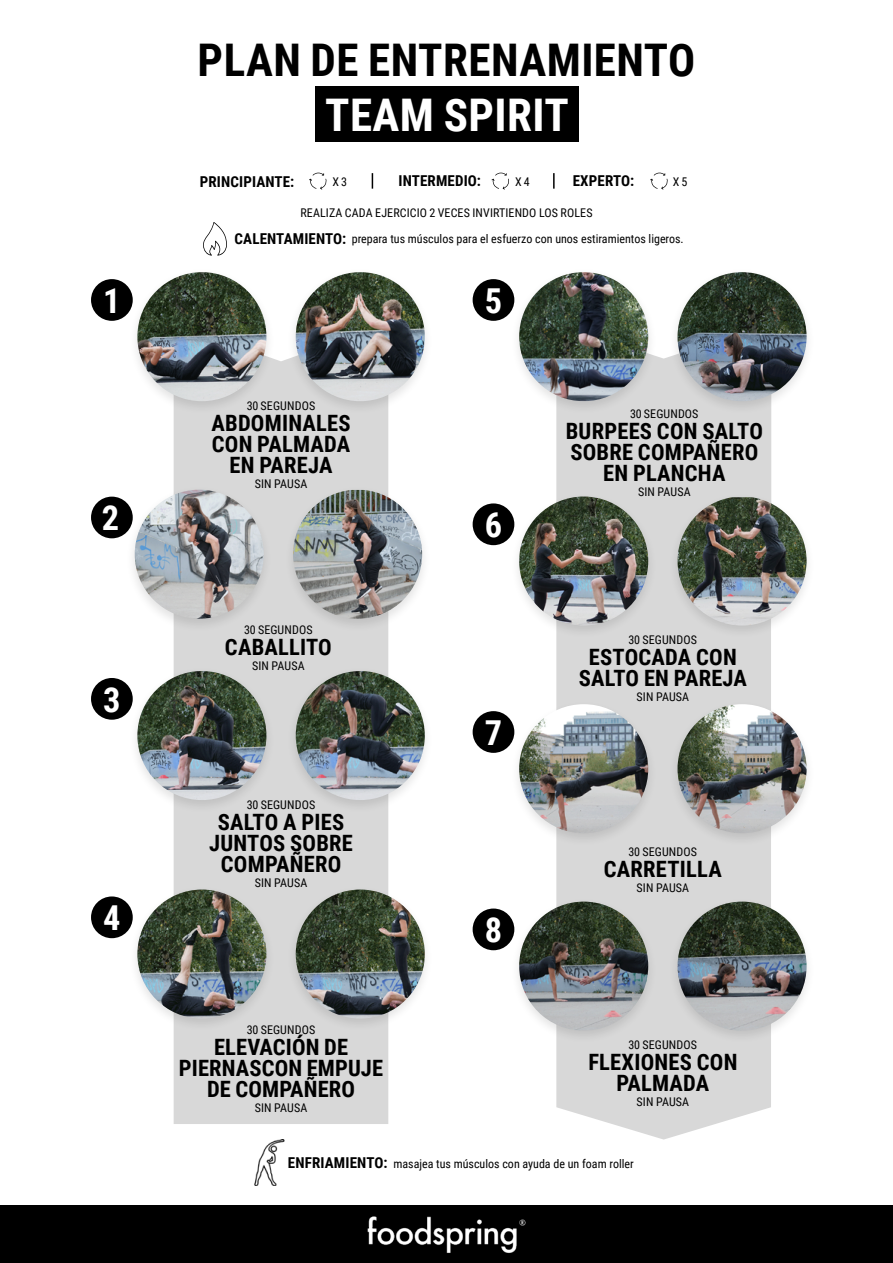
<style>
.page{position:relative;width:893px;height:1263px;background:#fff}
.page>*{position:absolute;margin:0;border:0;box-sizing:border-box;transform-origin:0 0}
.t1{font:700 45px "Roboto Condensed";letter-spacing:.01em;color:#000}
.t2{font:700 45px "Roboto Condensed";letter-spacing:.01em;color:#fff}
.t3{font:700 34.35px "Roboto Condensed";color:#fff}
.t4{font:700 22.5px/21px "Roboto Condensed";letter-spacing:.01em;color:#000;text-align:center}
.t5{font:700 15px "Roboto Condensed";letter-spacing:.01em;color:#000}
.t6{font:12px "Roboto Condensed";letter-spacing:.01em;color:#000}
.s1{font-weight:700;font-size:15px}
</style>
<div class="page">
<div style="left:0;top:1205px;width:893px;height:58px;background:#000"></div>
<img style="left:367px;top:1216px;width:159px;height:37px">
<div style="left:315px;top:87px;width:263px;height:55px;background:#000"></div>
<div style="left:174px;top:359px;width:214px;height:765px;background:#d8d8d8"></div>
<div style="left:556px;top:356px;width:215px;height:783px;background:#d8d8d8"></div>
<svg style="left:309px;top:173px;width:18px;height:17px"></svg>
<svg style="left:491px;top:173px;width:18px;height:17px"></svg>
<svg style="left:650px;top:173px;width:18px;height:17px"></svg>
<svg style="left:372px;top:173px;width:1px;height:16px"></svg>
<svg style="left:553px;top:173px;width:2px;height:16px"></svg>
<div style="left:129px;top:268px;width:147px;height:147px;background:#000;opacity:.11"></div>
<img style="left:137px;top:272px;width:129px;height:129px;border-radius:65px">
<div style="left:287px;top:268px;width:147px;height:147px;background:#000;opacity:.11"></div>
<img style="left:296px;top:272px;width:129px;height:129px;border-radius:65px">
<div style="left:129px;top:667px;width:147px;height:147px;background:#000;opacity:.11"></div>
<img style="left:137px;top:671px;width:129px;height:129px;border-radius:65px">
<div style="left:287px;top:667px;width:147px;height:147px;background:#000;opacity:.11"></div>
<img style="left:296px;top:671px;width:129px;height:129px;border-radius:65px">
<div style="left:510px;top:268px;width:147px;height:147px;background:#000;opacity:.11"></div>
<img style="left:519px;top:272px;width:129px;height:129px;border-radius:65px">
<div style="left:669px;top:268px;width:147px;height:147px;background:#000;opacity:.11"></div>
<img style="left:677px;top:272px;width:130px;height:129px;border-radius:65px">
<div style="left:126px;top:485px;width:147px;height:147px;background:#000;opacity:.11"></div>
<img style="left:135px;top:490px;width:129px;height:129px;border-radius:65px">
<div style="left:284px;top:485px;width:147px;height:147px;background:#000;opacity:.11"></div>
<img style="left:293px;top:490px;width:129px;height:129px">
<div style="left:129px;top:885px;width:147px;height:147px;background:#000;opacity:.11"></div>
<img style="left:137px;top:889px;width:129px;height:129px;border-radius:65px">
<div style="left:287px;top:885px;width:147px;height:147px;background:#000;opacity:.11"></div>
<img style="left:296px;top:889px;width:129px;height:129px;border-radius:65px">
<div style="left:510px;top:492px;width:147px;height:147px;background:#000;opacity:.11"></div>
<img style="left:519px;top:496px;width:129px;height:129px;border-radius:65px">
<div style="left:669px;top:492px;width:147px;height:147px;background:#000;opacity:.11"></div>
<img style="left:677px;top:497px;width:130px;height:128px">
<img style="left:254px;top:1139px;width:31px;height:47px">
<svg style="left:203px;top:222px;width:24px;height:34px"></svg>
<div style="left:91px;top:279px;width:42px;height:42px;background:#000;border-radius:50%"></div>
<div style="left:473px;top:279px;width:41px;height:42px;background:#000;border-radius:50%"></div>
<div style="left:91px;top:497px;width:42px;height:41px;background:#000;border-radius:50%"></div>
<div style="left:473px;top:503px;width:41px;height:42px;background:#000;border-radius:50%"></div>
<div style="left:91px;top:678px;width:42px;height:42px;background:#000;border-radius:50%"></div>
<div style="left:510px;top:700px;width:147px;height:147px;background:#000;opacity:.11"></div>
<img style="left:519px;top:704px;width:129px;height:129px;border-radius:65px">
<div style="left:669px;top:700px;width:147px;height:147px;background:#000;opacity:.11"></div>
<img style="left:677px;top:704px;width:130px;height:129px;border-radius:65px">
<div style="left:473px;top:711px;width:41px;height:42px;background:#000;border-radius:50%"></div>
<div style="left:91px;top:896px;width:42px;height:42px;background:#000;border-radius:50%"></div>
<div style="left:510px;top:897px;width:147px;height:147px;background:#000;opacity:.11"></div>
<img style="left:519px;top:901px;width:129px;height:130px;border-radius:65px">
<div style="left:669px;top:897px;width:147px;height:147px;background:#000;opacity:.11"></div>
<img style="left:677px;top:901px;width:130px;height:130px;border-radius:65px">
<div style="left:473px;top:908px;width:41px;height:42px;background:#000;border-radius:50%"></div>
<h1 class="t1" style="left:198px;top:29px;width:499px">PLAN DE ENTRENAMIENTO</h1>
<h1 class="t2" style="left:325px;top:84px;width:245px">TEAM SPIRIT</h1>
<p class="t5" style="left:200px;top:171px;width:96px">PRINCIPIANTE:</p>
<p class="t6" style="left:332px;top:173px;width:16px">X 3</p>
<p class="t5" style="left:398px;top:170px;width:84px">INTERMEDIO:</p>
<p class="t6" style="left:515px;top:173px;width:16px">X 4</p>
<p class="t5" style="left:573px;top:170px;width:63px">EXPERTO:</p>
<p class="t6" style="left:673px;top:173px;width:16px">X 5</p>
<p class="t6" style="left:300px;top:204px;width:294px">REALIZA CADA EJERCICIO 2 VECES INVIRTIENDO LOS ROLES</p>
<p class="t6" style="left:235px;top:231px;width:451px"><span class="s1">CALENTAMIENTO:</span> prepara tus músculos para el esfuerzo con unos estiramientos ligeros.</p>
<h2 class="t3" style="left:103px;top:277px;width:19px">1</h2>
<h2 class="t3" style="left:485px;top:277px;width:19px">5</h2>
<p class="t6" style="left:247px;top:397px;width:70px">30 SEGUNDOS</p>
<h3 class="t4" style="left:211px;top:412px;width:141px">ABDOMINALES<br>CON PALMADA<br>EN PAREJA</h3>
<p class="t6" style="left:255px;top:475px;width:54px">SIN PAUSA</p>
<h2 class="t3" style="left:102px;top:494px;width:19px">2</h2>
<h2 class="t3" style="left:485px;top:501px;width:19px">6</h2>
<h2 class="t3" style="left:103px;top:675px;width:19px">3</h2>
<h2 class="t3" style="left:103px;top:894px;width:19px">4</h2>
<p class="t6" style="left:244px;top:621px;width:70px">30 SEGUNDOS</p>
<h3 class="t4" style="left:225px;top:636px;width:108px">CABALLITO</h3>
<p class="t6" style="left:252px;top:657px;width:54px">SIN PAUSA</p>
<p class="t6" style="left:247px;top:796px;width:70px">30 SEGUNDOS</p>
<h3 class="t4" style="left:209px;top:811px;width:145px">SALTO A PIES<br>JUNTOS SOBRE<br>COMPAÑERO</h3>
<p class="t6" style="left:255px;top:874px;width:54px">SIN PAUSA</p>
<p class="t6" style="left:247px;top:1021px;width:70px">30 SEGUNDOS</p>
<h3 class="t4" style="left:179px;top:1036px;width:206px">ELEVACIÓN DE<br>PIERNASCON EMPUJE<br>DE COMPAÑERO</h3>
<p class="t6" style="left:255px;top:1099px;width:54px">SIN PAUSA</p>
<h2 class="t3" style="left:485px;top:709px;width:19px">7</h2>
<h2 class="t3" style="left:485px;top:906px;width:19px">8</h2>
<p class="t6" style="left:630px;top:406px;width:70px">30 SEGUNDOS</p>
<h3 class="t4" style="left:566px;top:420px;width:199px">BURPEES CON SALTO<br>SOBRE COMPAÑERO<br>EN PLANCHA</h3>
<p class="t6" style="left:638px;top:484px;width:54px">SIN PAUSA</p>
<p class="t6" style="left:628px;top:632px;width:70px">30 SEGUNDOS</p>
<h3 class="t4" style="left:579px;top:646px;width:170px">ESTOCADA CON<br>SALTO EN PAREJA</h3>
<p class="t6" style="left:637px;top:689px;width:54px">SIN PAUSA</p>
<p class="t6" style="left:628px;top:843px;width:70px">30 SEGUNDOS</p>
<h3 class="t4" style="left:604px;top:857px;width:119px">CARRETILLA</h3>
<p class="t6" style="left:637px;top:879px;width:54px">SIN PAUSA</p>
<p class="t6" style="left:628px;top:1037px;width:70px">30 SEGUNDOS</p>
<h3 class="t4" style="left:588px;top:1051px;width:151px">FLEXIONES CON<br>PALMADA</h3>
<p class="t6" style="left:637px;top:1094px;width:54px">SIN PAUSA</p>
<p class="t6" style="left:288px;top:1155px;width:347px"><span class="s1">ENFRIAMIENTO:</span> masajea tus músculos con ayuda de un foam roller</p>
</div>
